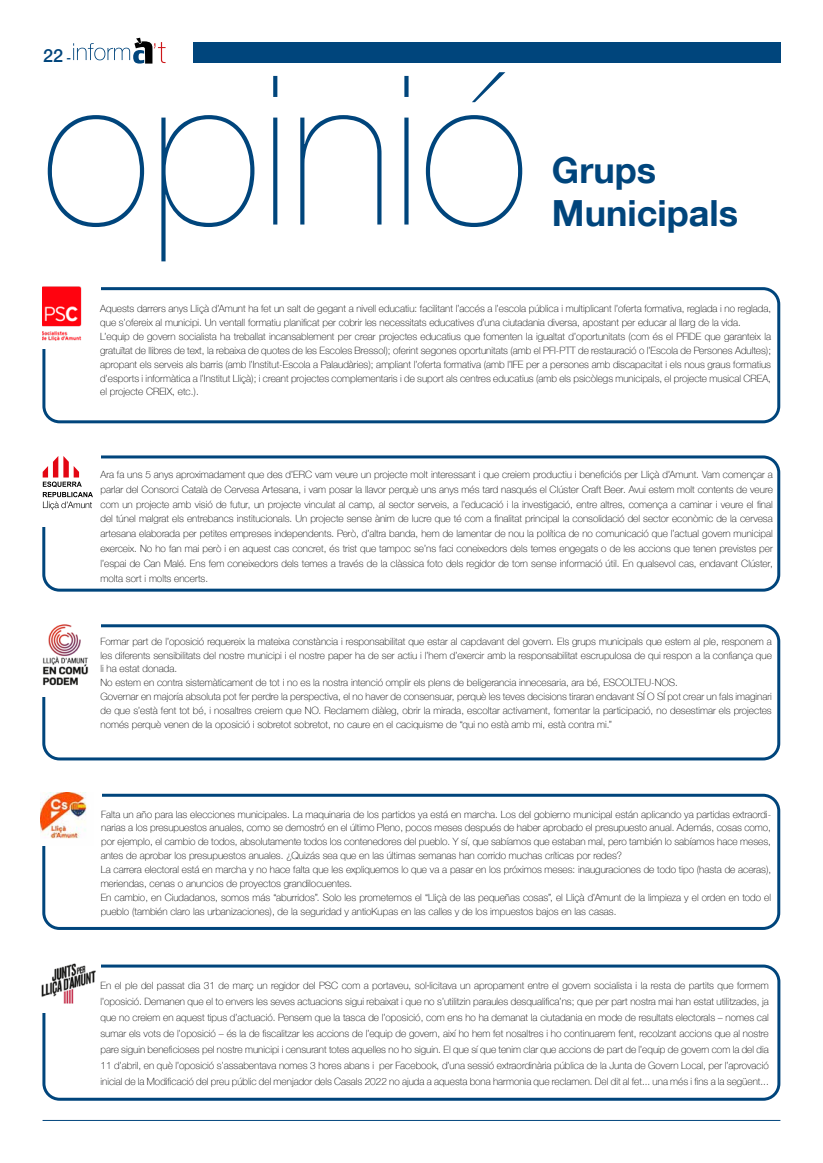
<style>
.page{position:relative;width:823px;height:1163px;background:#fff}
.page>*{position:absolute;margin:0;border:0;box-sizing:border-box;transform-origin:0 0}
.t1{font:200 208px "Helvetica Neue LT Com";color:#00457c}
.t2{font:700 36px/43.2px "Helvetica Neue LT Com";color:#00457c}
.t3{font:500 18px "Helvetica Neue";color:#00457c}
.t4{font:100 10px/13.9px "Helvetica Neue";color:#000}
.s1{font-size:12px}
</style>
<div class="page">
<div style="left:193px;top:43px;width:587px;height:20px;background:#00457c"></div>
<hr style="left:43px;top:1119px;width:737px;height:1px;background:#00457c">
<svg style="left:73px;top:38px;width:92px;height:26px"></svg>
<div style="left:42px;top:287px;width:737px;height:136px;border:3px solid #00457c;border-radius:16px"></div>
<div style="left:14px;top:270px;width:86px;height:78px;background:#fff"></div>
<div style="left:42px;top:455px;width:737px;height:136px;border:3px solid #00457c;border-radius:16px"></div>
<div style="left:42px;top:624px;width:737px;height:136px;border:3px solid #00457c;border-radius:16px"></div>
<div style="left:42px;top:793px;width:737px;height:136px;border:3px solid #00457c;border-radius:16px"></div>
<div style="left:42px;top:964px;width:738px;height:136px;border:3px solid #00457c;border-radius:16px"></div>
<img style="left:42px;top:286px;width:40px;height:55px">
<div style="left:12px;top:450px;width:88px;height:76px;background:#fff"></div>
<img style="left:42px;top:624px;width:58px;height:72px">
<div style="left:34px;top:792px;width:68px;height:53px;background:#fff"></div>
<img style="left:40px;top:792px;width:47px;height:47px">
<img style="left:41px;top:963px;width:60px;height:49px">
<svg style="left:43px;top:456px;width:50px;height:54px"></svg>
<h3 class="t3" style="left:43px;top:41px;width:30px">22 <span class="s1">-</span></h3>
<h1 class="t1" style="left:42px;top:29px;width:487px">opinió</h1>
<h2 class="t2" style="left:551px;top:147px;width:187px">Grups<br>Municipals</h2>
<p class="t4" style="left:100px;top:301px;width:672px">Aquests darrers anys Lliçà d’Amunt ha fet un salt de gegant a nivell educatiu: facilitant l’accés a l’escola pública i multiplicant l’oferta formativa, reglada i no reglada, que s’ofereix al municipi. Un ventall formatiu planificat per cobrir les necessitats educatives d’una ciutadania diversa, apostant per educar al llarg de la vida.<br>L’equip de govern socialista ha treballat incansablement per crear projectes educatius que fomenten la igualtat d’oportunitats (com és el PFIDE que garanteix la gratuïtat de llibres de text, la rebaixa de quotes de les Escoles Bressol); oferint segones oportunitats (amb el PFI-PTT de restauració o l’Escola de Persones Adultes); apropant els serveis als barris (amb l’Institut-Escola a Palaudàries); ampliant l’oferta formativa (amb l’IFE per a persones amb discapacitat i els nous graus formatius d’esports i informàtica a l’Institut Lliçà); i creant projectes complementaris i de suport als centres educatius (amb els psicòlegs municipals, el projecte musical CREA, el projecte CREIX, etc.).</p>
<p class="t4" style="left:100px;top:467px;width:673px;line-height:14.8px;text-align:justify">Ara fa uns 5 anys aproximadament que des d’ERC vam veure un projecte molt interessant i que creiem productiu i beneficiós per Lliçà d’Amunt. Vam començar a parlar del Consorci Català de Cervesa Artesana, i vam posar la llavor perquè uns anys més tard nasqués el Clúster Craft Beer. Avui estem molt contents de veure com un projecte amb visió de futur, un projecte vinculat al camp, al sector serveis, a l’educació i la investigació, entre altres, comença a caminar i veure el final del túnel malgrat els entrebancs institucionals. Un projecte sense ànim de lucre que té com a finalitat principal la consolidació del sector econòmic de la cervesa artesana elaborada per petites empreses independents. Però, d’altra banda, hem de lamentar de nou la política de no comunicació que l’actual govern municipal exerceix. No ho fan mai però i en aquest cas concret, és trist que tampoc se’ns faci coneixedors dels temes engegats o de les accions que tenen previstes per l’espai de Can Malé. Ens fem coneixedors dels temes a través de la clàssica foto dels regidor de torn sense informació útil. En qualsevol cas, endavant Clúster, molta sort i molts encerts.</p>
<p class="t4" style="left:100px;top:633px;width:672px">Formar part de l’oposició requereix la mateixa constància i responsabilitat que estar al capdavant del govern. Els grups municipals que estem al ple, responem a les diferents sensibilitats del nostre municipi i el nostre paper ha de ser actiu i l’hem d’exercir amb la responsabilitat escrupulosa de qui respon a la confiança que li ha estat donada.<br>No estem en contra sistemàticament de tot i no es la nostra intenció omplir els plens de beligerancia innecesaria, ara bé, ESCOLTEU-NOS.<br>Governar en majoría absoluta pot fer perdre la perspectiva, el no haver de consensuar, perquè les teves decisions tiraran endavant SÍ O SÍ pot crear un fals imaginari de que s’està fent tot bé, i nosaltres creiem que NO. Reclamem diàleg, obrir la mirada, escoltar activament, fomentar la participació, no desestimar els projectes només perquè venen de la oposició i sobretot sobretot, no caure en el caciquisme de “qui no està amb mi, està contra mi.”</p>
<p class="t4" style="left:101px;top:806px;width:671px">Falta un año para las elecciones municipales. La maquinaria de los partidos ya está en marcha. Los del gobierno municipal están aplicando ya partidas extraordi&shy;narias a los presupuestos anuales, como se demostró en el último Pleno, pocos meses después de haber aprobado el presupuesto anual. Además, cosas como, por ejemplo, el cambio de todos, absolutamente todos los contenedores del pueblo. Y sí, que sabíamos que estaban mal, pero también lo sabíamos hace meses, antes de aprobar los presupuestos anuales. ¿Quizás sea que en las últimas semanas han corrido muchas críticas por redes?<br>La carrera electoral está en marcha y no hace falta que les expliquemos lo que va a pasar en los próximos meses: inauguraciones de todo tipo (hasta de aceras), meriendas, cenas o anuncios de proyectos grandilocuentes.<br>En cambio, en Ciudadanos, somos más “aburridos”. Solo les prometemos el “Lliçà de las pequeñas cosas”, el Lliçà d’Amunt de la limpieza y el orden en todo el pueblo (también claro las urbanizaciones), de la seguridad y antioKupas en las calles y de los impuestos bajos en las casas.</p>
<p class="t4" style="left:100px;top:976px;width:669px;line-height:16.1px;text-align:justify">En el ple del passat dia 31 de març un regidor del PSC com a portaveu, sol·licitava un apropament entre el govern socialista i la resta de partits que formem l’oposició. Demanen que el to envers les seves actuacions sigui rebaixat i que no s’utilitzin paraules desqualifica’ns; que per part nostra mai han estat utilitzades, ja que no creiem en aquest tipus d’actuació. Pensem que la tasca de l’oposició, com ens ho ha demanat la ciutadania en mode de resultats electorals – nomes cal sumar els vots de l’oposició – és la de fiscalitzar les accions de l’equip de govern, així ho hem fet nosaltres i ho continuarem fent, recolzant accions que al nostre pare siguin beneficioses pel nostre municipi i censurant totes aquelles no ho siguin. El que sí que tenim clar que accions de part de l’equip de govern com la del dia 11 d’abril, en què l’oposició s’assabentava nomes 3 hores abans i per Facebook, d’una sessió extraordinària pública de la Junta de Govern Local, per l’aprovació inicial de la Modificació del preu públic del menjador dels Casals 2022 no ajuda a aquesta bona harmonia que reclamen. Del dit al fet... una més i fins a la següent...</p>
</div>
